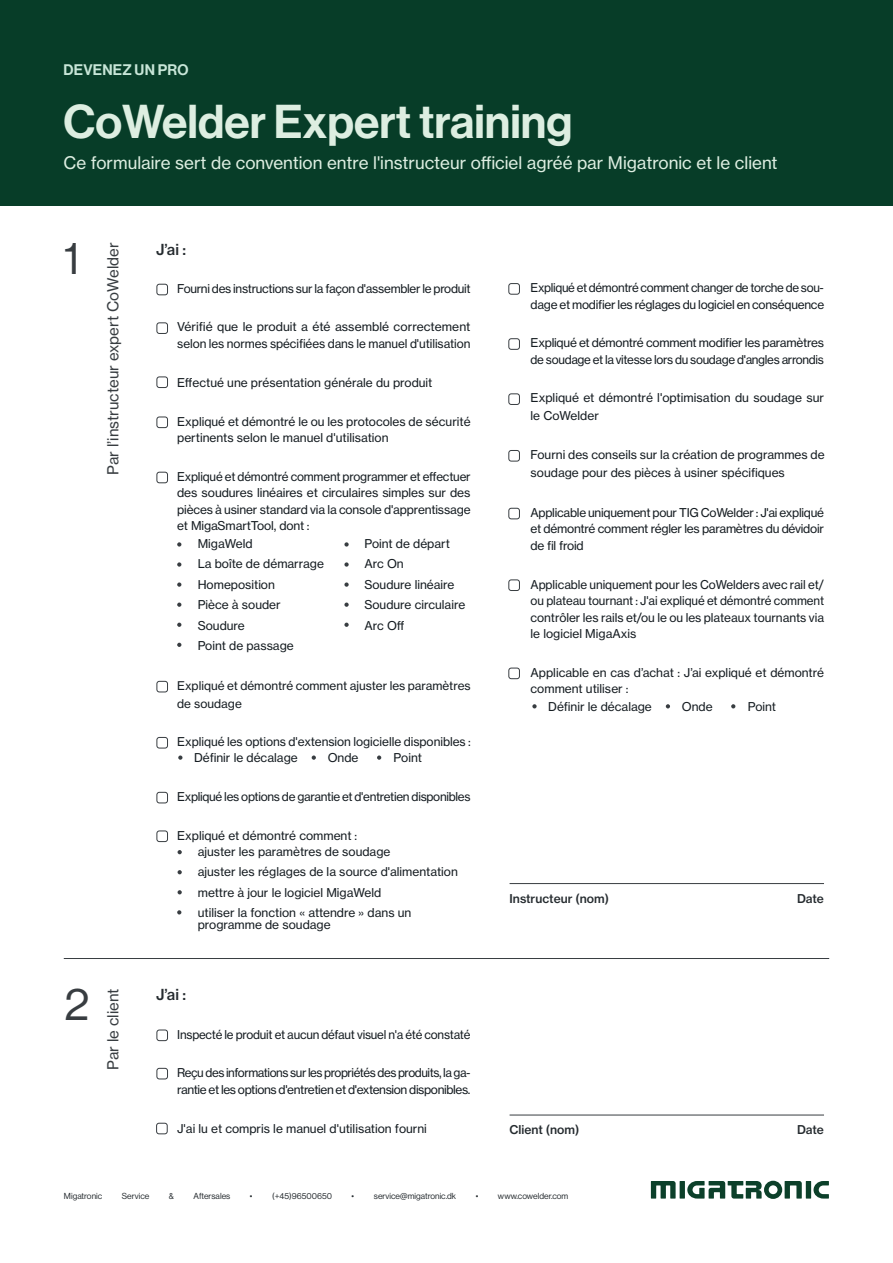
<style>
.page{position:relative;width:893px;height:1263px;background:#fff}
.page>*{position:absolute;margin:0;border:0;box-sizing:border-box;transform-origin:0 0}
.t1{font:46.5px "N Haas Grotesk DS Pro 65 Md";color:#ddeee1}
.t2{font:45px "N Haas Grotesk DS Pro 55 Rg";color:#383d41}
.t3{font:17.1px "N Haas Grotesk TX Pro 55 Rg";color:#ddeee1}
.t4{font:15px "N Haas Grotesk TX Pro 55 Rg";color:#383d41}
.t5{font:15px "N Haas Grotesk DS Pro 65 Md";letter-spacing:.015em;color:#c8e6d8}
.t6{font:15px "N Haas Grotesk TX Pro 65 Md";color:#252b2f}
.t7{font:12px/16.5px "N Haas Grotesk TX Pro 55 Rg";color:#151c21}
.t8{font:12px/16.5px "N Haas Grotesk TX Pro 55 Rg";letter-spacing:-.025em;color:#151c21}
.t9{font:12px/16.5px "N Haas Grotesk TX Pro 55 Rg";letter-spacing:-.035em;color:#151c21}
.t10{font:12px/16.5px "N Haas Grotesk TX Pro 55 Rg";letter-spacing:-.03em;color:#151c21}
.t11{font:12px "N Haas Grotesk TX Pro 55 Rg";letter-spacing:-.02em;color:#151c21}
.t12{font:12px "N Haas Grotesk TX Pro 65 Md";color:#252b2f}
.t13{font:11.85px/18px "N Haas Grotesk TX Pro 55 Rg";color:#151c21}
.t14{font:8.55px "N Haas Grotesk DS Pro 55 Rg";color:#252b2f}
</style>
<div class="page">
<div style="left:0;top:0;width:893px;height:205px;background:#073d28"></div>
<hr style="left:510px;top:883px;width:314px;height:1px;background:#383d41">
<hr style="left:64px;top:958px;width:765px;height:1px;background:#383d41">
<hr style="left:510px;top:1114px;width:314px;height:1px;background:#383d41">
<div style="left:156px;top:284px;width:12px;height:11px;border:1px solid #383d41;border-radius:2px"></div>
<div style="left:508px;top:283px;width:12px;height:12px;border:1px solid #383d41;border-radius:2px"></div>
<div style="left:156px;top:322px;width:12px;height:12px;border:1px solid #383d41;border-radius:2px"></div>
<div style="left:508px;top:338px;width:12px;height:12px;border:1px solid #383d41;border-radius:2px"></div>
<div style="left:156px;top:376px;width:12px;height:12px;border:1px solid #383d41;border-radius:2px"></div>
<div style="left:508px;top:393px;width:12px;height:12px;border:1px solid #383d41;border-radius:2px"></div>
<div style="left:508px;top:450px;width:12px;height:12px;border:1px solid #383d41;border-radius:2px"></div>
<div style="left:508px;top:508px;width:12px;height:11px;border:1px solid #383d41;border-radius:2px"></div>
<div style="left:508px;top:579px;width:12px;height:12px;border:1px solid #383d41;border-radius:2px"></div>
<div style="left:508px;top:668px;width:12px;height:11px;border:1px solid #383d41;border-radius:2px"></div>
<div style="left:156px;top:416px;width:12px;height:12px;border:1px solid #383d41;border-radius:2px"></div>
<svg style="left:177px;top:542px;width:4px;height:5px"></svg>
<svg style="left:177px;top:562px;width:4px;height:5px"></svg>
<svg style="left:177px;top:582px;width:4px;height:5px"></svg>
<svg style="left:177px;top:602px;width:4px;height:5px"></svg>
<svg style="left:344px;top:542px;width:5px;height:5px"></svg>
<svg style="left:344px;top:562px;width:5px;height:5px"></svg>
<svg style="left:344px;top:582px;width:5px;height:5px"></svg>
<svg style="left:344px;top:602px;width:5px;height:5px"></svg>
<svg style="left:177px;top:623px;width:4px;height:4px"></svg>
<svg style="left:344px;top:623px;width:5px;height:4px"></svg>
<svg style="left:177px;top:643px;width:4px;height:4px"></svg>
<div style="left:156px;top:472px;width:12px;height:11px;border:1px solid #383d41;border-radius:2px"></div>
<div style="left:156px;top:681px;width:12px;height:11px;border:1px solid #383d41;border-radius:2px"></div>
<div style="left:156px;top:792px;width:12px;height:11px;border:1px solid #383d41;border-radius:2px"></div>
<div style="left:156px;top:1029px;width:12px;height:12px;border:1px solid #383d41;border-radius:2px"></div>
<svg style="left:178px;top:850px;width:4px;height:4px"></svg>
<svg style="left:178px;top:870px;width:4px;height:4px"></svg>
<svg style="left:178px;top:890px;width:4px;height:4px"></svg>
<svg style="left:177px;top:910px;width:4px;height:4px"></svg>
<div style="left:156px;top:830px;width:12px;height:12px;border:1px solid #383d41;border-radius:2px"></div>
<div style="left:156px;top:1068px;width:12px;height:11px;border:1px solid #383d41;border-radius:2px"></div>
<div style="left:156px;top:1123px;width:12px;height:11px;border:1px solid #383d41;border-radius:2px"></div>
<div style="left:156px;top:737px;width:12px;height:11px;border:1px solid #383d41;border-radius:2px"></div>
<svg style="left:178px;top:755px;width:4px;height:5px"></svg>
<svg style="left:312px;top:755px;width:4px;height:5px"></svg>
<svg style="left:377px;top:755px;width:4px;height:5px"></svg>
<div style="left:680px;top:1181px;width:5px;height:17px;background:#0c402a"></div>
<div style="left:806px;top:1181px;width:5px;height:17px;background:#0c402a"></div>
<svg style="left:813px;top:1181px;width:16px;height:17px"></svg>
<svg style="left:651px;top:1181px;width:25px;height:17px"></svg>
<svg style="left:687px;top:1181px;width:115px;height:18px"></svg>
<svg style="left:532px;top:704px;width:5px;height:4px"></svg>
<svg style="left:666px;top:704px;width:4px;height:4px"></svg>
<svg style="left:731px;top:704px;width:4px;height:4px"></svg>
<p class="t5" style="left:64px;top:61px;width:127px">DEVENEZ UN PRO</p>
<p class="t1" style="left:63px;top:95px;width:510px">CoWelder Expert training</p>
<p class="t3" style="left:63px;top:153px;width:716px">Ce formulaire sert de convention entre l'instructeur officiel agréé par Migatronic et le client</p>
<p class="t2" style="left:64px;top:233px;width:17px">1</p>
<p class="t4" style="left:104px;top:475px;width:233px;rotate:-90deg">Par l’instructeur expert CoWelder</p>
<p class="t6" style="left:156px;top:240px;width:32px">J’ai :</p>
<p class="t8" style="left:177px;top:280px;width:295px">Fourni des instructions sur la façon d'assembler le produit</p>
<p class="t10" style="left:531px;top:280px;width:295px">Expliqué et démontré comment changer de torche de sou&shy;dage et modifier les réglages du logiciel en conséquence</p>
<p class="t7" style="left:177px;top:319px;width:295px">Vérifié que le produit a été assemblé correctement selon les normes spécifiées dans le manuel d'utilisation</p>
<p class="t8" style="left:531px;top:335px;width:295px">Expliqué et démontré comment modifier les paramètres de soudage et la vitesse lors du soudage d'angles arrondis</p>
<p class="t7" style="left:177px;top:374px;width:257px">Effectué une présentation générale du produit</p>
<p class="t7" style="left:531px;top:389px;width:295px;line-height:18px">Expliqué et démontré l'optimisation du soudage sur le CoWelder</p>
<p class="t7" style="left:531px;top:446px;width:295px;line-height:18px">Fourni des conseils sur la création de programmes de soudage pour des pièces à usiner spécifiques</p>
<p class="t7" style="left:531px;top:504px;width:295px;text-align:justify">Applicable uniquement pour TIG CoWelder : J'ai expliqué et démontré comment régler les paramètres du dévidoir de fil froid</p>
<p class="t7" style="left:531px;top:576px;width:295px;text-align:justify">Applicable uniquement pour les CoWelders avec rail et/ ou plateau tournant : J'ai expliqué et démontré comment contrôler les rails et/ou le ou les plateaux tournants via le logiciel MigaAxis</p>
<p class="t7" style="left:531px;top:664px;width:295px">Applicable en cas d’achat : J’ai expliqué et démontré comment utiliser :</p>
<p class="t7" style="left:177px;top:413px;width:295px">Expliqué et démontré le ou les protocoles de sécurité pertinents selon le manuel d'utilisation</p>
<p class="t7" style="left:177px;top:468px;width:295px;text-align:justify">Expliqué et démontré comment programmer et effectuer des soudures linéaires et circulaires simples sur des pièces à usiner standard via la console d'apprentissage et MigaSmartTool, dont :</p>
<p class="t7" style="left:364px;top:535px;width:87px">Point de départ</p>
<p class="t7" style="left:364px;top:556px;width:41px">Arc On</p>
<p class="t7" style="left:364px;top:576px;width:92px">Soudure linéaire</p>
<p class="t7" style="left:364px;top:597px;width:102px">Soudure circulaire</p>
<p class="t7" style="left:364px;top:617px;width:42px">Arc Off</p>
<p class="t7" style="left:198px;top:535px;width:56px">MigaWeld</p>
<p class="t7" style="left:198px;top:556px;width:128px">La boîte de démarrage</p>
<p class="t7" style="left:198px;top:576px;width:79px">Homeposition</p>
<p class="t7" style="left:198px;top:597px;width:85px">Pièce à souder</p>
<p class="t7" style="left:198px;top:617px;width:49px">Soudure</p>
<p class="t7" style="left:198px;top:638px;width:98px">Point de passage</p>
<p class="t13" style="left:177px;top:676px;width:295px">Expliqué et démontré comment ajuster les paramètres de soudage</p>
<p class="t7" style="left:548px;top:698px;width:105px">Définir le décalage</p>
<p class="t7" style="left:682px;top:698px;width:32px">Onde</p>
<p class="t7" style="left:748px;top:698px;width:30px">Point</p>
<p class="t7" style="left:177px;top:733px;width:295px">Expliqué les options d'extension logicielle disponibles :</p>
<p class="t7" style="left:194px;top:750px;width:105px">Définir le décalage</p>
<p class="t7" style="left:328px;top:750px;width:32px">Onde</p>
<p class="t7" style="left:394px;top:750px;width:30px">Point</p>
<p class="t8" style="left:177px;top:788px;width:295px">Expliqué les options de garantie et d'entretien disponibles</p>
<p class="t7" style="left:177px;top:827px;width:181px">Expliqué et démontré comment :</p>
<p class="t7" style="left:198px;top:843px;width:194px">ajuster les paramètres de soudage</p>
<p class="t7" style="left:198px;top:863px;width:262px">ajuster les réglages de la source d'alimentation</p>
<p class="t7" style="left:198px;top:884px;width:185px">mettre à jour le logiciel MigaWeld</p>
<p class="t7" style="left:198px;top:907px;width:215px;line-height:12px">utiliser la fonction « attendre » dans un programme de soudage</p>
<p class="t2" style="left:64px;top:979px;width:27px">2</p>
<p class="t4" style="left:104px;top:1069px;width:83px;rotate:-90deg">Par le client</p>
<p class="t6" style="left:156px;top:985px;width:32px">J’ai :</p>
<p class="t11" style="left:177px;top:1027px;width:295px">Inspecté le produit et aucun défaut visuel n'a été constaté</p>
<p class="t9" style="left:177px;top:1064px;width:295px">Reçu des informations sur les propriétés des produits, la ga&shy;rantie et les options d'entretien et d'extension disponibles.</p>
<p class="t7" style="left:177px;top:1120px;width:251px">J'ai lu et compris le manuel d'utilisation fourni</p>
<p class="t12" style="left:510px;top:891px;width:101px">Instructeur (nom)</p>
<p class="t12" style="left:797px;top:891px;width:28px">Date</p>
<p class="t12" style="left:510px;top:1122px;width:71px">Client (nom)</p>
<p class="t12" style="left:797px;top:1122px;width:28px">Date</p>
<p class="t14" style="left:64px;top:1191px;width:40px">Migatronic</p>
<p class="t14" style="left:122px;top:1191px;width:29px">Service</p>
<p class="t14" style="left:169px;top:1191px;width:7px">&amp;</p>
<p class="t14" style="left:194px;top:1191px;width:38px">Aftersales</p>
<p class="t14" style="left:250px;top:1191px;width:84px">• (+45)96500650</p>
<p class="t14" style="left:352px;top:1191px;width:106px">• service@migatronic.dk</p>
<p class="t14" style="left:476px;top:1191px;width:94px">• www.cowelder.com</p>
</div>
